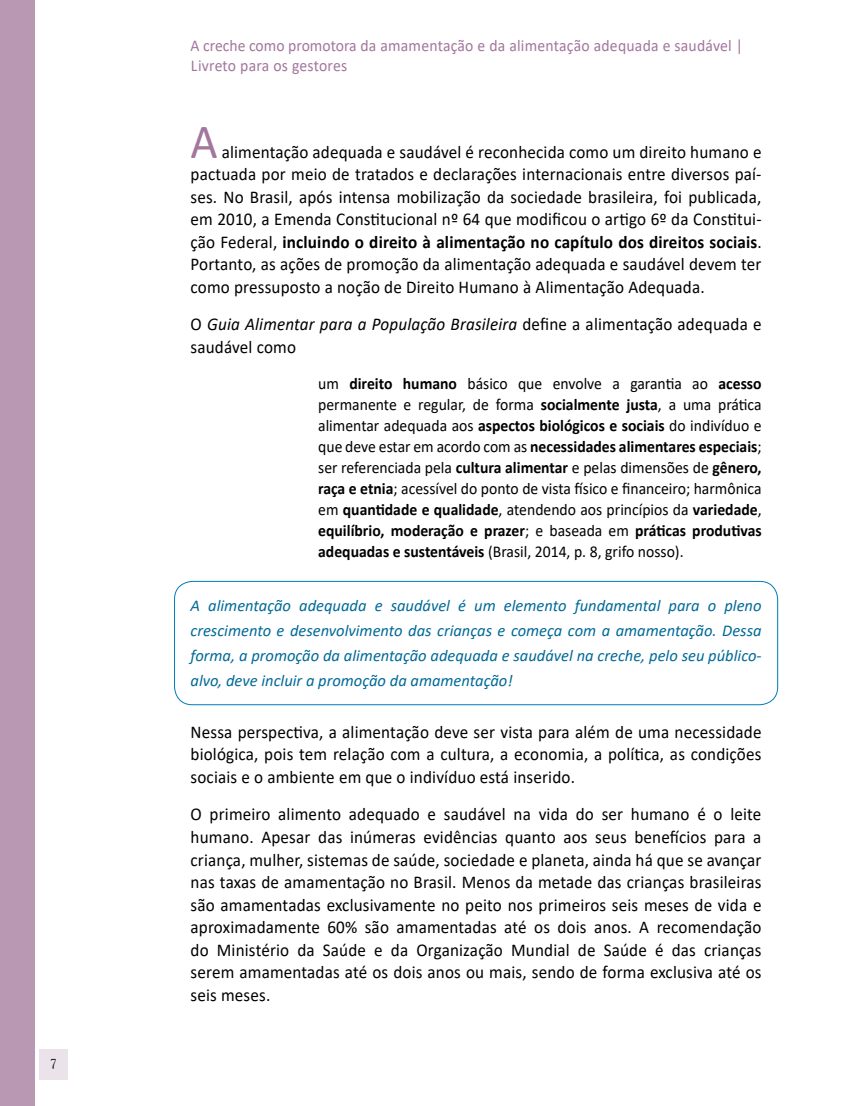
<style>
.page{position:relative;width:851px;height:1106px;background:#fff}
.page>*{position:absolute;margin:0;border:0;box-sizing:border-box;transform-origin:0 0}
.t1{font:49.5px "Calibri";color:#a2769d;scale:.95 1}
.t2{font:18px/22.5px "Calibri";letter-spacing:.01em;color:#000;text-align:justify;scale:.95 1}
.t3{font:16.5px/21px "Calibri";color:#000;text-align:justify;scale:.95 1}
.t4{font:italic 16.5px/24.8px "Calibri";color:#006a98;text-align:justify}
.t5{font:16.5px/19.8px "Calibri";letter-spacing:.015em;color:#a2769d;scale:.95 1}
.t6{font:13.5px "Goudy Old Style T";color:#000}
.s1{font-weight:700}
.s2{font-style:italic}
</style>
<div class="page">
<div style="left:39px;top:1049px;width:29px;height:30px;background:#ebe3ea"></div>
<div style="left:0;top:0;width:34px;height:1106px;background:#b998b4"></div>
<div style="left:174px;top:581px;width:603px;height:124px;border:1px solid #007bb7;border-radius:18px"></div>
<p class="t6" style="left:50px;top:1056px;width:8px">7</p>
<p class="t5" style="left:190px;top:35px;width:583px">A creche como promotora da amamentação e da alimentação adequada e saudável |<br>Livreto para os gestores</p>
<h1 class="t1" style="left:190px;top:107px;width:30px">A</h1>
<p class="t2" style="left:190px;top:140px;width:602px;text-indent:31px">alimentação adequada e saudável é reconhecida como um direito humano e pactuada por meio de tratados e declarações internacionais entre diversos paí&shy;ses. No Brasil, após intensa mobilização da sociedade brasileira, foi publicada, em 2010, a Emenda Constitucional nº 64 que modificou o artigo 6º da Constitui&shy;ção Federal, <span class="s1">incluindo o direito à alimentação no capítulo dos direitos sociais</span>.<br>Portanto, as ações de promoção da alimentação adequada e saudável devem ter como pressuposto a noção de Direito Humano à Alimentação Adequada.</p>
<p class="t2" style="left:190px;top:312px;width:602px">O <span class="s2">Guia Alimentar para a População Brasileira</span> define a alimentação adequada e saudável como</p>
<p class="t3" style="left:318px;top:372px;width:468px">um <span class="s1">direito humano</span> básico que envolve a garantia ao <span class="s1">acesso </span>permanente e regular, de forma <span class="s1">socialmente justa</span>, a uma prática alimentar adequada aos <span class="s1">aspectos biológicos e sociais</span> do indivíduo e que deve estar em acordo com as <span class="s1">necessidades alimentares especiais</span>; ser referenciada pela <span class="s1">cultura alimentar</span> e pelas dimensões de <span class="s1">gênero, raça e etnia</span>; acessível do ponto de vista físico e financeiro; harmônica em <span class="s1">quantidade e qualidade</span>, atendendo aos princípios da <span class="s1">variedade</span>, <span class="s1">equilíbrio, moderação e prazer</span>; e baseada em <span class="s1">práticas produtivas adequadas e sustentáveis</span> (Brasil, 2014, p. 8, grifo nosso).</p>
<p class="t4" style="left:190px;top:593px;width:572px">A alimentação adequada e saudável é um elemento fundamental para o pleno crescimento e desenvolvimento das crianças e começa com a amamentação. Dessa forma, a promoção da alimentação adequada e saudável na creche, pelo seu público&shy;alvo, deve incluir a promoção da amamentação!</p>
<p class="t2" style="left:190px;top:720px;width:602px">Nessa perspectiva, a alimentação deve ser vista para além de uma necessidade biológica, pois tem relação com a cultura, a economia, a política, as condições sociais e o ambiente em que o indivíduo está inserido.</p>
<p class="t2" style="left:190px;top:802px;width:602px">O primeiro alimento adequado e saudável na vida do ser humano é o leite humano. Apesar das inúmeras evidências quanto aos seus benefícios para a criança, mulher, sistemas de saúde, sociedade e planeta, ainda há que se avançar nas taxas de amamentação no Brasil. Menos da metade das crianças brasileiras são amamentadas exclusivamente no peito nos primeiros seis meses de vida e aproximadamente 60% são amamentadas até os dois anos. A recomendação do Ministério da Saúde e da Organização Mundial de Saúde é das crianças serem amamentadas até os dois anos ou mais, sendo de forma exclusiva até os seis meses.</p>
</div>
